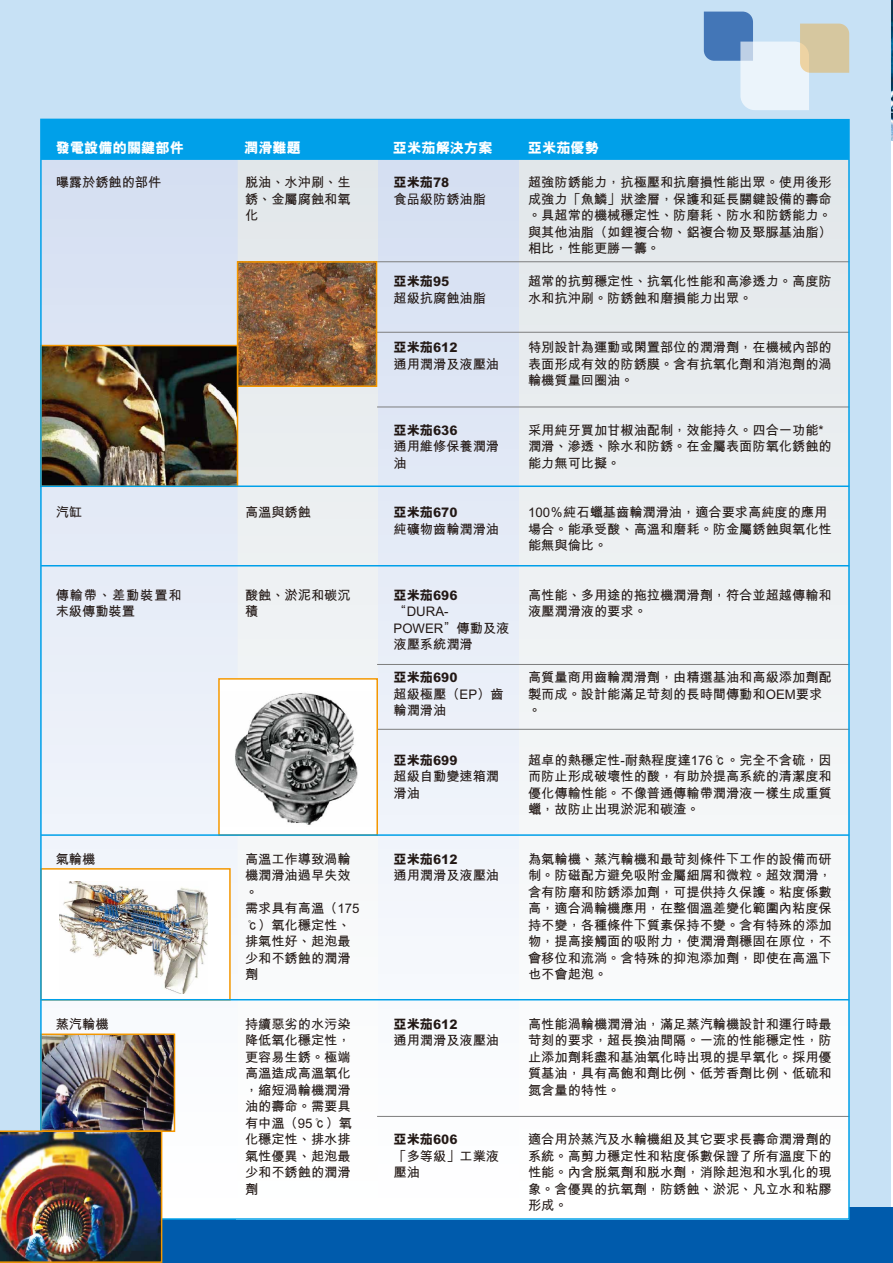
<style>
.page{position:relative;width:893px;height:1263px;background:#fff}
.page>*{position:absolute;margin:0;border:0;box-sizing:border-box;transform-origin:0 0}
.t1{font:800 14.25px "M Hei HK";color:#fff}
.t2{font:700 13.2px/16.5px "M Hei HK";color:#221815}
.t3{font:800 13.2px "M Hei HK";color:#221815}
.t4{font:700 13.2px/16.5px "M Hei HK";letter-spacing:.065em;color:#221815}
</style>
<div class="page">
<img style="left:890px;top:0;width:3px;height:141px">
<div style="left:0;top:0;width:890px;height:1263px;background:#c7e1f5"></div>
<div style="left:0;top:1207px;width:893px;height:56px;background:#005bac"></div>
<svg style="left:704px;top:12px;width:145px;height:98px"></svg>
<div style="left:516px;top:123px;width:333px;height:1096px;background:linear-gradient(to bottom,#e0e6e9,#fff)"></div>
<div style="left:377px;top:122px;width:141px;height:1097px;background:linear-gradient(to bottom,#d2ddf1,#fff)"></div>
<svg style="left:238px;top:160px;width:139px;height:1057px;background:#f1f4f5"></svg>
<svg style="left:43px;top:160px;width:195px;height:1057px;background:#e7ecf7"></svg>
<div style="left:41px;top:119px;width:808px;height:41px;background:#00a0e9"></div>
<hr style="left:377px;top:407px;width:472px;height:1px;background:#7d7d7d">
<hr style="left:377px;top:664px;width:472px;height:1px;background:#7d7d7d">
<hr style="left:376px;top:729px;width:473px;height:1px;background:#7d7d7d">
<hr style="left:377px;top:261px;width:472px;height:1px;background:#7d7d7d">
<hr style="left:377px;top:1116px;width:472px;height:1px;background:#7d7d7d">
<div style="left:219px;top:679px;width:158px;height:156px;background:#fff"></div>
<img style="left:235px;top:693px;width:123px;height:132px">
<div style="left:218px;top:678px;width:160px;height:158px;border:2px solid #f39700"></div>
<hr style="left:364px;top:332px;width:485px;height:1px;background:#7d7d7d">
<div style="left:41px;top:869px;width:189px;height:131px;background:#fff"></div>
<img style="left:59px;top:882px;width:148px;height:111px">
<div style="left:40px;top:868px;width:191px;height:132px;border:2px solid #f39700"></div>
<img style="left:43px;top:1036px;width:129px;height:93px">
<div style="left:40px;top:1033px;width:135px;height:99px;border:2px solid #f39700"></div>
<img style="left:240px;top:264px;width:134px;height:120px">
<div style="left:237px;top:261px;width:140px;height:126px;border:2px solid #f39700"></div>
<img style="left:43px;top:348px;width:192px;height:136px">
<div style="left:40px;top:345px;width:198px;height:142px;border:2px solid #f39700"></div>
<hr style="left:41px;top:485px;width:808px;height:2px;background:#00a0e9">
<hr style="left:41px;top:999px;width:808px;height:1px;background:#00a0e9">
<hr style="left:41px;top:834px;width:808px;height:2px;background:#00a0e9">
<hr style="left:41px;top:565px;width:808px;height:1px;background:#00a0e9">
<img style="left:0;top:1130px;width:162px;height:133px">
<p class="t1" style="left:56px;top:138px;width:130px">發電設備的關鍵部件</p>
<p class="t1" style="left:244px;top:138px;width:58px">潤滑難題</p>
<p class="t1" style="left:393px;top:138px;width:101px">亞米茄解決方案</p>
<p class="t1" style="left:528px;top:138px;width:73px">亞米茄優勢</p>
<p class="t2" style="left:56px;top:173px;width:107px">曝露於銹蝕的部件</p>
<p class="t2" style="left:56px;top:503px;width:28px">汽缸</p>
<p class="t4" style="left:56px;top:586px;width:127px">傳輸帶、差動裝置和末級傳動裝置</p>
<p class="t2" style="left:56px;top:850px;width:41px">氣輪機</p>
<p class="t2" style="left:56px;top:1015px;width:54px">蒸汽輪機</p>
<p class="t2" style="left:245px;top:173px;width:107px;text-align:justify">脫油、水沖刷、生銹、金屬腐蝕和氧化</p>
<p class="t2" style="left:245px;top:503px;width:67px">高溫與銹蝕</p>
<p class="t2" style="left:245px;top:586px;width:107px">酸蝕、淤泥和碳沉積</p>
<p class="t2" style="left:245px;top:850px;width:116px">高溫工作導致渦輪機潤滑油過早失效。<br>需求具有高溫（175 ℃）氧化穩定性、排氣性好、起泡最少和不銹蝕的潤滑劑</p>
<p class="t2" style="left:245px;top:1015px;width:109px;text-align:justify">持續惡劣的水污染降低氧化穩定性，更容易生銹。極端高溫造成高溫氧化，縮短渦輪機潤滑油的壽命。需要具有中溫（95℃）氧化穩定性、排水排氣性優異、起泡最少和不銹蝕的潤滑劑</p>
<p class="t3" style="left:394px;top:173px;width:57px">亞米茄78</p>
<p class="t2" style="left:394px;top:190px;width:94px">食品級防銹油脂</p>
<p class="t3" style="left:394px;top:272px;width:57px">亞米茄95</p>
<p class="t2" style="left:394px;top:289px;width:94px">超級抗腐蝕油脂</p>
<p class="t3" style="left:394px;top:338px;width:65px">亞米茄612</p>
<p class="t2" style="left:394px;top:355px;width:107px">通用潤滑及液壓油</p>
<p class="t3" style="left:394px;top:421px;width:65px">亞米茄636</p>
<p class="t2" style="left:394px;top:437px;width:107px">通用維修保養潤滑油</p>
<p class="t3" style="left:394px;top:503px;width:65px">亞米茄670</p>
<p class="t2" style="left:394px;top:520px;width:107px">純礦物齒輪潤滑油</p>
<p class="t3" style="left:394px;top:586px;width:65px">亞米茄696</p>
<p class="t2" style="left:394px;top:602px;width:117px">“DURA-<br>POWER”傳動及液液壓系統潤滑</p>
<p class="t3" style="left:394px;top:668px;width:65px">亞米茄690</p>
<p class="t2" style="left:394px;top:685px;width:112px">超級極壓（EP）齒輪潤滑油</p>
<p class="t3" style="left:394px;top:751px;width:65px">亞米茄699</p>
<p class="t2" style="left:394px;top:767px;width:107px">超級自動變速箱潤滑油</p>
<p class="t3" style="left:394px;top:850px;width:65px">亞米茄612</p>
<p class="t2" style="left:394px;top:866px;width:107px">通用潤滑及液壓油</p>
<p class="t3" style="left:394px;top:1015px;width:65px">亞米茄612</p>
<p class="t2" style="left:394px;top:1031px;width:107px">通用潤滑及液壓油</p>
<p class="t3" style="left:394px;top:1130px;width:65px">亞米茄606</p>
<p class="t2" style="left:394px;top:1147px;width:107px">「多等級」工業液壓油</p>
<p class="t2" style="left:528px;top:173px;width:305px;text-align:justify">超強防銹能力，抗極壓和抗磨損性能出眾。使用後形成強力「魚鱗」狀塗層，保護和延長關鍵設備的壽命。具超常的機械穩定性、防磨耗、防水和防銹能力。與其他油脂（如鋰複合物、鋁複合物及聚脲基油脂）相比，性能更勝一籌。</p>
<p class="t2" style="left:528px;top:272px;width:305px">超常的抗剪穩定性、抗氧化性能和高滲透力。高度防水和抗沖刷。防銹蝕和磨損能力出眾。</p>
<p class="t2" style="left:528px;top:338px;width:305px;text-align:justify">特別設計為運動或閑置部位的潤滑劑，在機械內部的表面形成有效的防銹膜。含有抗氧化劑和消泡劑的渦輪機質量回圈油。</p>
<p class="t2" style="left:528px;top:421px;width:305px">采用純牙買加甘椒油配制，效能持久。四合一功能*潤滑、滲透、除水和防銹。在金屬表面防氧化銹蝕的能力無可比擬。</p>
<p class="t2" style="left:528px;top:503px;width:305px">100％純石蠟基齒輪潤滑油，適合要求高純度的應用場合。能承受酸、高溫和磨耗。防金屬銹蝕與氧化性能無與倫比。</p>
<p class="t2" style="left:528px;top:586px;width:305px">高性能、多用途的拖拉機潤滑劑，符合並超越傳輸和液壓潤滑液的要求。</p>
<p class="t2" style="left:528px;top:668px;width:305px">高質量商用齒輪潤滑劑，由精選基油和高級添加劑配製而成。設計能滿足苛刻的長時間傳動和OEM要求。</p>
<p class="t2" style="left:528px;top:751px;width:305px;text-align:justify">超卓的熱穩定性-耐熱程度達176℃。完全不含硫，因而防止形成破壞性的酸，有助於提高系統的清潔度和優化傳輸性能。不像普通傳輸帶潤滑液一樣生成重質蠟，故防止出現淤泥和碳渣。</p>
<p class="t2" style="left:528px;top:850px;width:305px;text-align:justify">為氣輪機、蒸汽輪機和最苛刻條件下工作的設備而研制。防磁配方避免吸附金屬細屑和微粒。超效潤滑，含有防磨和防銹添加劑，可提供持久保護。粘度係數高，適合渦輪機應用，在整個溫差變化範圍內粘度保持不變，各種條件下質素保持不變。含有特殊的添加物，提高接觸面的吸附力，使潤滑劑穩固在原位，不會移位和流淌。含特殊的抑泡添加劑，即使在高溫下也不會起泡。</p>
<p class="t2" style="left:528px;top:1015px;width:305px;text-align:justify">高性能渦輪機潤滑油，滿足蒸汽輪機設計和運行時最苛刻的要求，超長換油間隔。一流的性能穩定性，防止添加劑耗盡和基油氧化時出現的提早氧化。採用優質基油，具有高飽和劑比例、低芳香劑比例、低硫和氮含量的特性。</p>
<p class="t2" style="left:528px;top:1130px;width:305px;text-align:justify">適合用於蒸汽及水輪機組及其它要求長壽命潤滑劑的系統。高剪力穩定性和粘度係數保證了所有溫度下的性能。內含脫氣劑和脫水劑，消除起泡和水乳化的現象。含優異的抗氧劑，防銹蝕、淤泥、凡立水和粘膠形成。</p>
</div>
